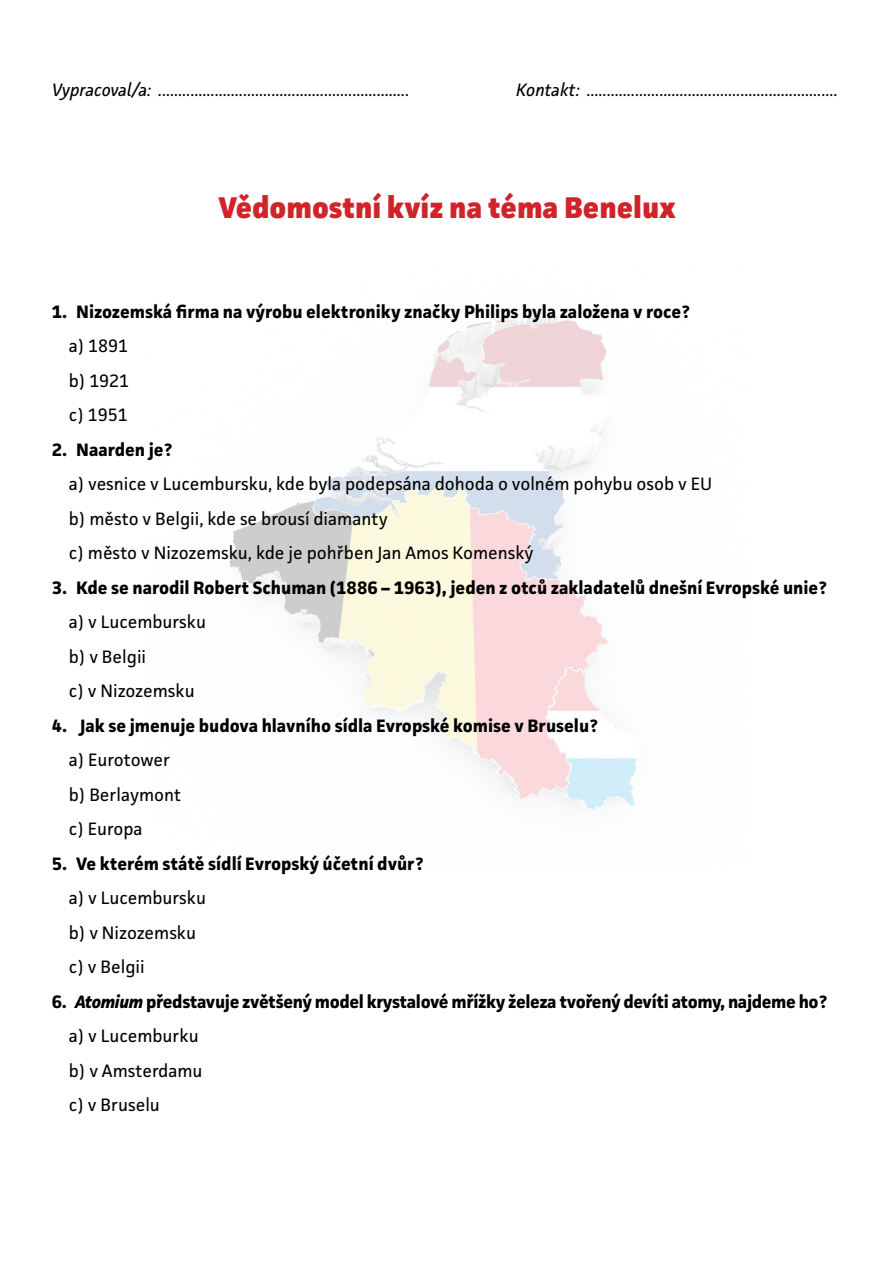
<style>
.page{position:relative;width:893px;height:1263px;background:#fff}
.page>*{position:absolute;margin:0;border:0;box-sizing:border-box;transform-origin:0 0}
.t1{font:800 30px "Facit";color:#d1232a}
.t2{font:18px/34.5px "Facit";color:#000}
.t3{font:700 18px "Facit";color:#000}
.t4{font:italic 18px "Facit";letter-spacing:-.005em;color:#000}
.t5{font:700 18px/34.5px "Facit";letter-spacing:-.02em;color:#000}
.s1{font-style:italic}
.s2{font-weight:400}
</style>
<div class="page">
<img style="left:229px;top:314px;width:413px;height:497px">
<p class="t4" style="left:52px;top:78px;width:359px">Vypracoval/a: ..............................................................</p>
<p class="t4" style="left:516px;top:78px;width:323px">Kontakt: ..............................................................</p>
<h1 class="t1" style="left:218px;top:189px;width:459px">Vědomostní kvíz na téma Benelux</h1>
<p class="t3" style="left:52px;top:300px;width:639px">1. Nizozemská firma na výrobu elektroniky značky Philips byla založena v roce?</p>
<p class="t2" style="left:69px;top:328px;width:62px;text-align:justify">a) 1891 b) 1921 c) 1951</p>
<p class="t3" style="left:52px;top:438px;width:122px">2. Naarden je?</p>
<p class="t2" style="left:69px;top:466px;width:645px">a) vesnice v Lucembursku, kde byla podepsána dohoda o volném pohybu osob v EU b) město v Belgii, kde se brousí diamanty<br>c) město v Nizozemsku, kde je pohřben Jan Amos Komenský</p>
<p class="t3" style="left:52px;top:576px;width:777px">3. Kde se narodil Robert Schuman (1886 – 1963), jeden z otců zakladatelů dnešní Evropské unie?</p>
<p class="t2" style="left:69px;top:604px;width:139px">a) v Lucembursku b) v Belgii<br>c) v Nizozemsku</p>
<p class="t3" style="left:52px;top:714px;width:548px">4. Jak se jmenuje budova hlavního sídla Evropské komise v Bruselu?</p>
<p class="t2" style="left:69px;top:742px;width:114px">a) Eurotower b) Berlaymont c) Europa</p>
<p class="t3" style="left:52px;top:852px;width:373px">5. Ve kterém státě sídlí Evropský účetní dvůr?</p>
<p class="t2" style="left:69px;top:880px;width:139px">a) v Lucembursku b) v Nizozemsku c) v Belgii</p>
<p class="t5" style="left:69px;top:984px;width:760px;text-indent:-17px">6. <span class="s1">Atomium</span> představuje zvětšený model krystalové mřížky železa tvořený devíti atomy, najdeme ho? <span class="s2">a) v Lucemburku<br>b) v Amsterdamu<br>c) v Bruselu</span></p>
</div>
